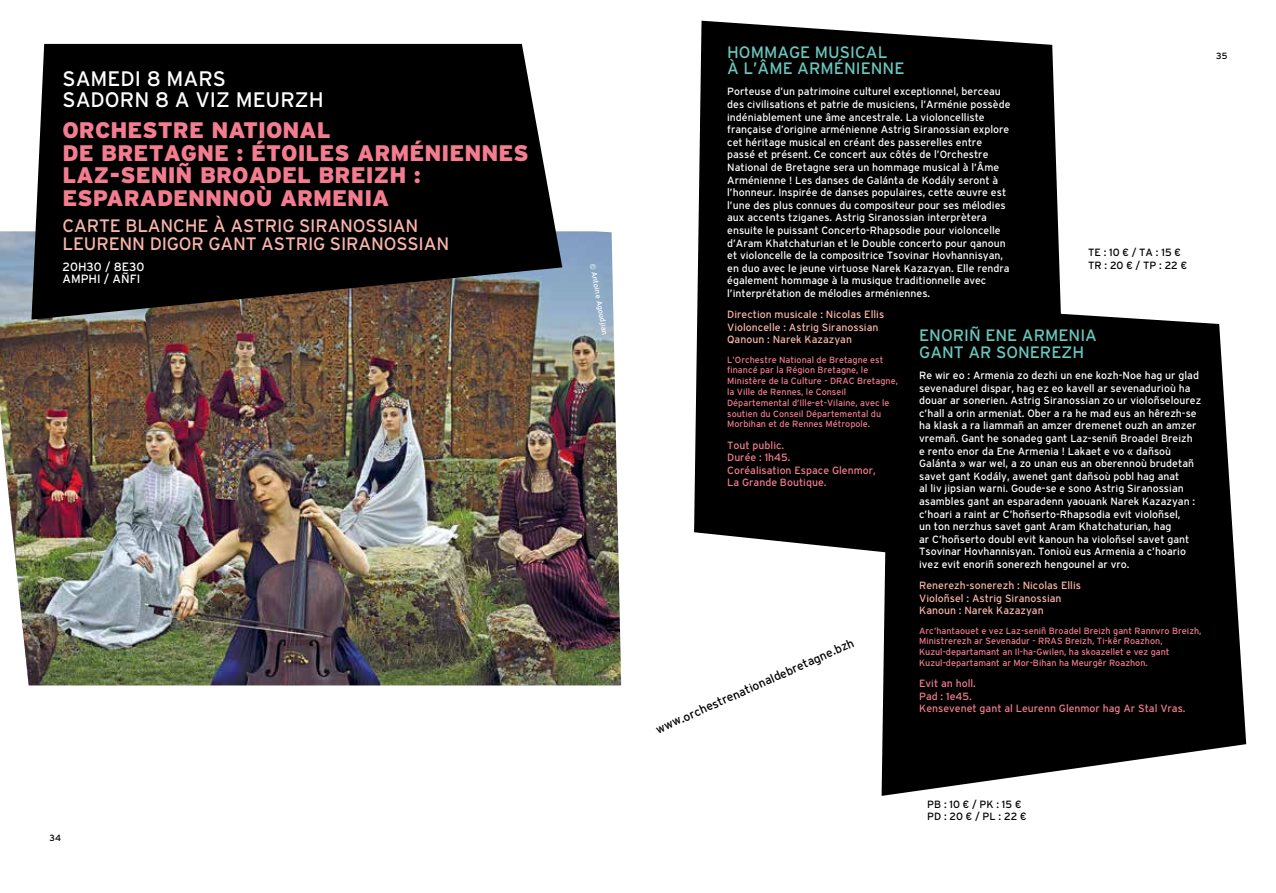
<style>
.page{position:relative;width:1276px;height:893px;background:#fff}
.page>*{position:absolute;margin:0;border:0;box-sizing:border-box;transform-origin:0 0}
.t1{font:22.5px/22.5px "GLENMO Rgras";color:#f37c8f}
.t2{font:21px/21px "GLENMO Rmaigre";color:#fff}
.t3{font:18px "GLENMO Rmaigre";letter-spacing:-.01em;color:#f9b5a9}
.t4{font:16.5px "GLENMO Rmaigre";color:#6ac7bd}
.t5{font:12px "GLENMO Rmaigre";color:#000}
.t6{font:12px/12px "GLENMO Rmaigre";color:#fff}
.t7{font:10.5px/12.6px "GLENMO Rmaigre";color:#fff}
.t8{font:10.5px/12.6px "GLENMO Rmaigre";color:#f9b5a9}
.t9{font:10.5px/12.6px "GLENMO Rmaigre";color:#f37c8f}
.t10{font:10.5px/12.6px "GLENMO Rmaigre";color:#000}
.t11{font:9px/10.8px "GLENMO Rmaigre";color:#f37c8f}
.t12{font:9px "GLENMO Rmaigre";color:#000}
.t13{font:7.5px "GLENMO Rmaigre";color:#fff}
</style>
<div class="page">
<img style="left:0;top:231px;width:621px;height:454px">
<svg style="left:31px;top:44px;width:531px;height:276px;background:#151413"></svg>
<div style="left:694px;top:21px;width:367px;height:531px;background:#000"></div>
<svg style="left:881px;top:303px;width:365px;height:493px;background:#1a1a1a"></svg>
<h2 class="t2" style="left:63px;top:68px;width:150px">SAMEDI 8 MARS<br>SADORN</h2>
<h2 class="t2" style="left:155px;top:89px;width:96px">8 A VI Z MEUR</h2>
<h2 class="t2" style="left:295px;top:89px;width:30px">ZH</h2>
<h1 class="t1" style="left:63px;top:119px;width:468px">ORCHESTRE NATIONAL<br>DE BRETAGNE : ÉTOILES ARMÉNIENNES<br>LAZ-SENIÑ BROADEL BREIZH :<br>ESPARADENNNOÙ ARMENIA</h1>
<h3 class="t3" style="left:63px;top:216px;width:289px">CARTE BLANCHE À ASTRIG SIRANOSSI</h3>
<h3 class="t3" style="left:393px;top:216px;width:24px">AN</h3>
<h3 class="t3" style="left:63px;top:234px;width:13px">LEURENN</h3>
<h3 class="t3" style="left:150px;top:234px;width:233px">DIGOR GANT ASTRIG SIRANOSSI</h3>
<h3 class="t3" style="left:424px;top:234px;width:24px">AN</h3>
<p class="t6" style="left:63px;top:260px;width:83px">20H30 / 8E30<br>AMPHI / AÑFI</p>
<p class="t12" style="left:50px;top:833px;width:13px">34</p>
<p class="t13" style="left:596px;top:262px;width:75px;rotate:80deg">© Antoine Agoudjian</p>
<h3 class="t4" style="left:727px;top:43px;width:25px">HOMM</h3>
<h3 class="t4" style="left:777px;top:43px;width:49px">AGE MUSIC</h3>
<h3 class="t4" style="left:866px;top:43px;width:21px">AL</h3>
<h3 class="t4" style="left:727px;top:59px;width:128px">À L’ÂME ARM ÉNIENNE</h3>
<p class="t7" style="left:727px;top:85px;width:285px">Porteuse d’un patrimoine culturel exceptionnel, berceau des civilisations et patrie de musiciens, l’Arménie possède indéniablement une âme ancestrale. La violoncelliste française d’origine arménienne Astrig Siranossian explore cet héritage musical en créant des passerelles entre passé et présent. Ce concert aux côtés de l’Orchestre National de Bretagne sera un hommage musical à l’Âme Arménienne ! Les danses de Galánta de Kodály seront à l’honneur. I nspirée de danses populaires, cette œuvre est l’une des plus connues du compositeur pour ses mélodies aux accents tziganes. Astrig Siranossian interprètera ensuite le puissant Concerto-Rhapsodie pour violoncelle d’Aram Khatchaturian et le Double concerto pour qanoun et violoncelle de la compositrice Tsovinar Hovhannisyan, en duo avec le jeune virtuose Narek Kazazyan. Elle rendra également hommage à la musique traditionnelle avec l’interprétation de mélodies arméniennes.</p>
<p class="t8" style="left:727px;top:308px;width:159px">Direction musicale : N icolas Ellis<br>Violoncelle : Astrig Siranossian<br>Qanoun : Narek Kazazyan</p>
<p class="t11" style="left:727px;top:354px;width:172px">L’Orchestre National de Bretagne est financé par la Région Bretagne, le<br>M inistère de la Culture - DRAC Bretagne, la Ville de Rennes, le Conseil Départemental d’I lle-et-Vilaine, avec le soutien du Conseil Départemental du Morbihan et de Rennes Métropole.</p>
<p class="t9" style="left:727px;top:438px;width:150px">Tout public.<br>Durée : 1h45.<br>Coréalisation Espace Glenmor,<br>La Grande Boutique.</p>
<p class="t10" style="left:1088px;top:246px;width:101px">TE : 10 € / TA : 15 €<br>TR : 20 € / TP : 22 €</p>
<h3 class="t4" style="left:919px;top:326px;width:11px">ENORI</h3>
<h3 class="t4" style="left:969px;top:326px;width:28px">Ñ ENE</h3>
<h3 class="t4" style="left:1022px;top:326px;width:23px">ARMENI</h3>
<h3 class="t4" style="left:1085px;top:326px;width:13px">A</h3>
<h3 class="t4" style="left:919px;top:343px;width:89px">GANT AR SONERE</h3>
<h3 class="t4" style="left:1061px;top:343px;width:24px">ZH</h3>
<p class="t7" style="left:919px;top:369px;width:284px">Re wir eo : Armenia zo dezhi un ene kozh-Noe hag ur glad sevenadurel dispar, hag ez eo kavell ar sevenadurioù ha douar ar sonerien. Astrig Siranossian zo ur violoñselourez c’hall a orin armeniat. Ober a ra he mad eus an hêrezh-se ha klask a ra liammañ an amzer dremenet ouzh an amzer vremañ. Gant he sonadeg gant Laz-seniñ Broadel Breizh<br>e rento enor da Ene Armenia ! Lakaet e vo « dañsoù Galánta » war wel, a zo unan eus an oberennoù brudetañ savet gant Kodály, awenet gant dañsoù pobl hag anat<br>al liv jipsian warni. Goude-se e sono Astrig Siranossian asambles gant an esparadenn yaouank Narek Kazazyan : c’hoari a raint ar C’hoñserto-Rhapsodia evit violoñsel,<br>un ton nerzhus savet gant Aram Khatchaturian, hag<br>ar C’hoñserto doubl evit kanoun ha violoñsel savet gant Tsovinar Hovhannisyan. Tonioù eus Armenia a c’hoario ivez evit enoriñ sonerezh hengounel ar vro.</p>
<p class="t8" style="left:919px;top:579px;width:163px">Renerezh-sonerezh : N icolas Ellis<br>Violoñsel : Astrig Siranossian<br>Kanoun : Narek Kazazyan</p>
<p class="t11" style="left:919px;top:625px;width:284px">Arc’hantaouet e vez Laz-seniñ Broadel Breizh gant Rannvro Breizh, M inistrerezh ar Sevenadur - RRAS Breizh, Ti-kêr Roazhon, Kuzul-departamant an I l-ha-Gwilen, ha skoazellet e vez gant Kuzul-departamant ar Mor-Bihan ha Meurgêr Roazhon.</p>
<p class="t9" style="left:919px;top:677px;width:268px">Evit an holl.<br>Pad : 1e45.<br>Kensevenet gant al Leurenn Glenmor hag Ar Stal Vras.</p>
<p class="t5" style="left:653px;top:724px;width:217px;rotate:-24deg">www.orchestrenationaldebretagne.bzh</p>
<p class="t12" style="left:1216px;top:51px;width:13px">35</p>
<p class="t10" style="left:927px;top:798px;width:101px">PB : 10 € / PK : 15 €<br>PD : 20 € / PL : 22 €</p>
</div>
